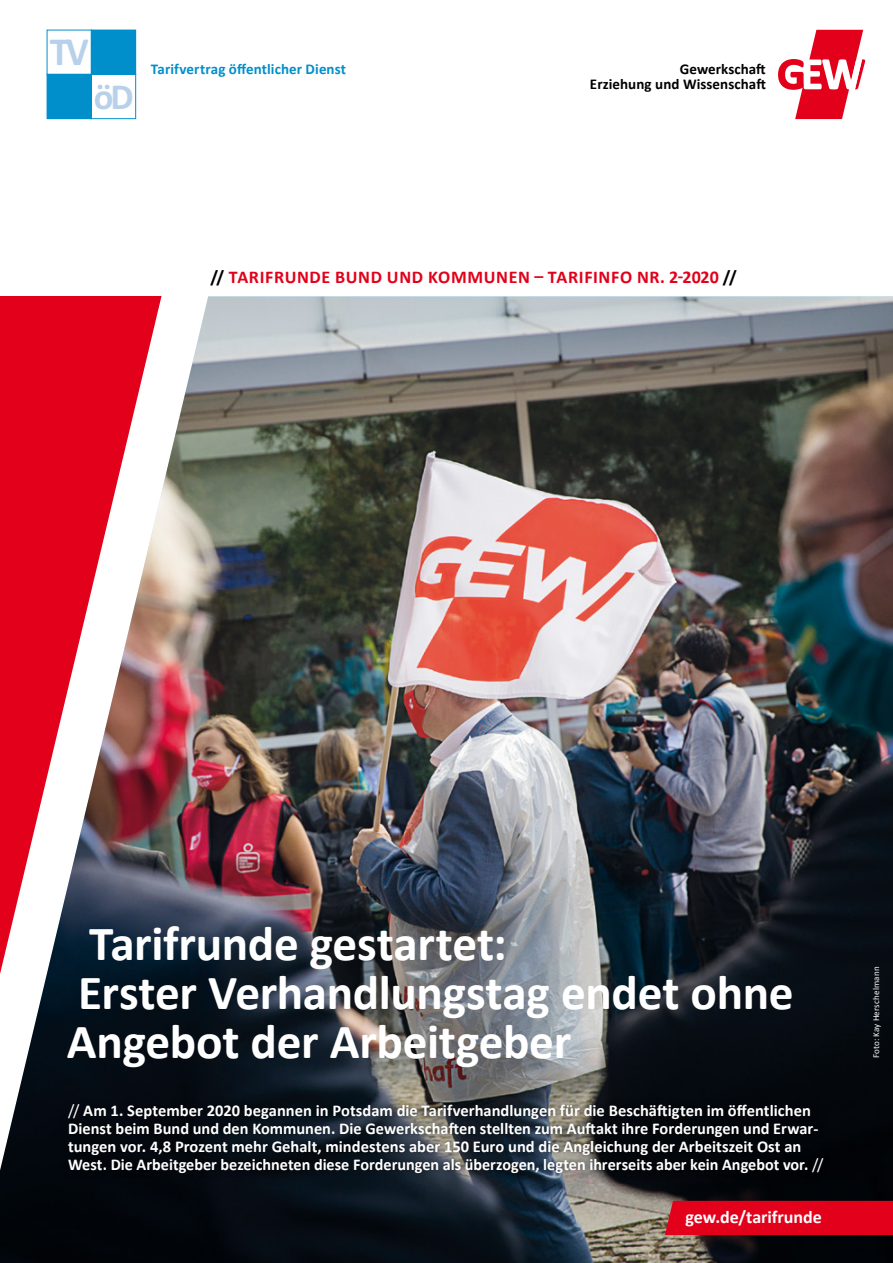
<style>
.page{position:relative;width:893px;height:1263px;background:#fff}
.page>*{position:absolute;margin:0;border:0;box-sizing:border-box;transform-origin:0 0}
.Headline{font:700 49.35px/49.3px "Calibri";letter-spacing:-.005em;color:#fff}
.t1{font:700 40.05px "Calibri";color:#b8d1ea}
.t2{font:700 36.75px "Calibri";color:#b8d1ea}
.Zuordung_Cover_Din_A{font:700 18px "Calibri";letter-spacing:.035em;color:#e2001a}
.Zwischen-Headline{font:700 18px "Calibri";color:#fff}
.Autor_Einleitung{font:700 16.5px/18px "Calibri";color:#fff}
.GEW_LOGO_Schrift_Din{font:700 15px/15px "Calibri";letter-spacing:.005em;color:#000;text-align:right}
.Headline-2{font:700 15px "Calibri";letter-spacing:.005em;color:#008fcb}
.Impressum_klein{font:9px "Calibri";letter-spacing:.02em;color:#fff}
.s1{color:#000}
.s2{font-weight:400}
</style>
<div class="page">
<img style="left:0;top:297px;width:893px;height:966px">
<img style="left:0;top:297px;width:197px;height:680px">
<svg style="left:778px;top:30px;width:87px;height:89px"></svg>
<div style="left:91px;top:74px;width:45px;height:45px;border:1px solid #008fcb"></div>
<div style="left:47px;top:74px;width:44px;height:45px;background:#008fcb"></div>
<div style="left:47px;top:74px;width:45px;height:45px;border:1px solid #008fcb"></div>
<div style="left:91px;top:30px;width:45px;height:44px;background:#008fcb"></div>
<div style="left:91px;top:30px;width:45px;height:45px;border:1px solid #008fcb"></div>
<div style="left:665px;top:1201px;width:228px;height:34px;background:#e2001a"></div>
<div style="left:60px;top:1096px;width:771px;height:85px;background:#000;opacity:.75"></div>
<p class="t1" style="left:50px;top:26px;width:40px">TV</p>
<p class="t2" style="left:94px;top:73px;width:41px">öD</p>
<p class="Headline-2" style="left:151px;top:59px;width:197px">Tarifvertrag öffentlicher Dienst</p>
<p class="GEW_LOGO_Schrift_Din" style="left:590px;top:62px;width:177px">Gewerkschaft<br>Erziehung und Wissenschaft</p>
<p class="Zuordung_Cover_Din_A" style="left:210px;top:265px;width:528px"><span class="s1">//</span> TARIFRUNDE BUND UND KOMMUNEN – TARIFINFO NR. 2-2020 <span class="s1">//</span></p>
<p class="Headline" style="left:67px;top:919px;width:728px;text-indent:22px">Tarifrunde gestartet:<br>Erster Verhandlungstag endet ohne<br>Angebot der Arbeitgeber</p>
<p class="Autor_Einleitung" style="left:68px;top:1102px;width:757px"><span class="s2">//</span> Am 1. September 2020 begannen in Potsdam die Tarifverhandlungen für die Beschäftigten im öffentlichen Dienst beim Bund und den Kommunen. Die Gewerkschaften stellten zum Auftakt ihre Forderungen und Erwar&shy;tungen vor. 4,8 Prozent mehr Gehalt, mindestens aber 150 Euro und die Angleichung der Arbeitszeit Ost an West. Die Arbeitgeber bezeichneten diese Forderungen als überzogen, legten ihrerseits aber kein Angebot vor. <span class="s2">//</span></p>
<p class="Zwischen-Headline" style="left:686px;top:1206px;width:138px">gew.de/tarifrunde</p>
<p class="Impressum_klein" style="left:870px;top:1058px;width:93px;rotate:-90deg">Foto: Kay Herschelmann</p>
</div>
